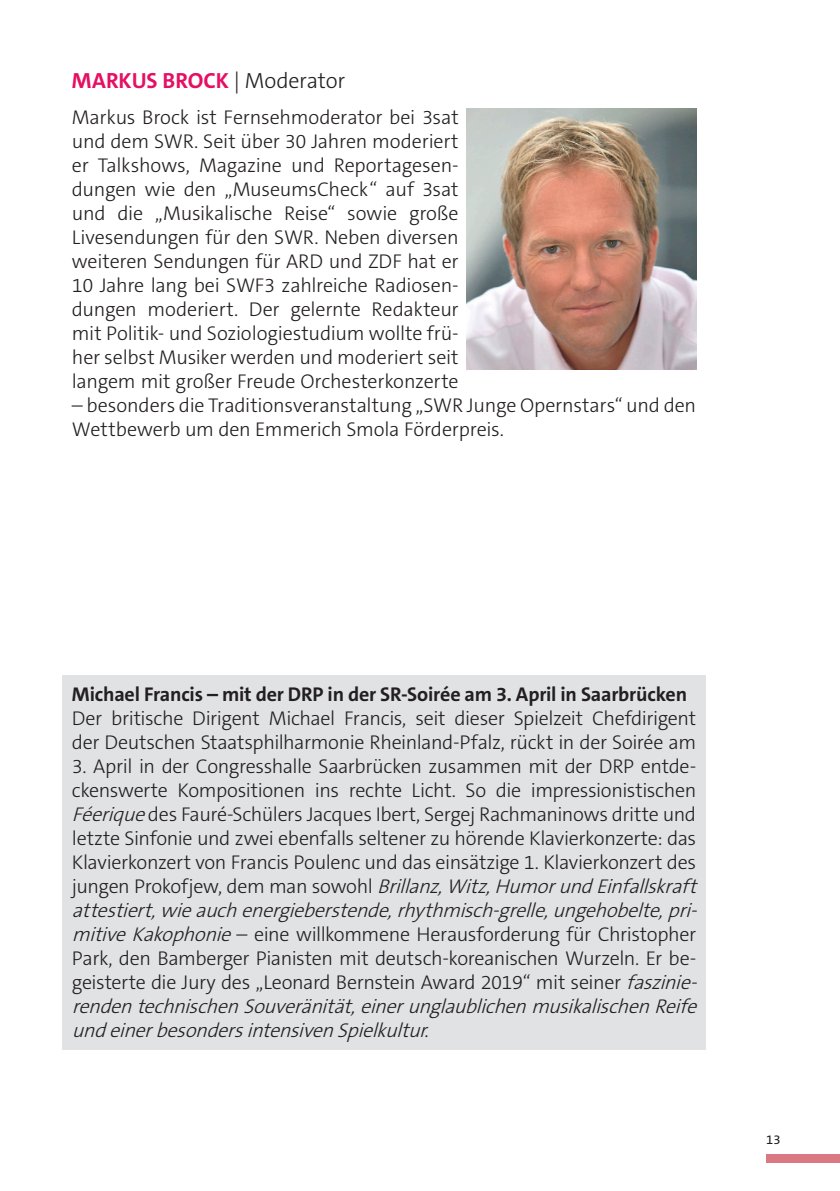
<style>
.page{position:relative;width:840px;height:1191px;background:#fff}
.page>*{position:absolute;margin:0;border:0;box-sizing:border-box;transform-origin:0 0}
.t1{font:700 22px "The Sans C5";color:#e50f63}
.t2{font:300 20px/24px "The Sans C5";letter-spacing:-.02em;color:#231f20}
.t3{font:700 20px "The Sans C5";letter-spacing:-.01em;color:#231f20}
.t4{font:13px "The Sans C5";color:#231f20}
.s1{font-weight:300;color:#231f20}
.s2{font-style:italic}
</style>
<div class="page">
<div style="left:765px;top:1154px;width:74px;height:8px;background:#da7884"></div>
<div style="left:62px;top:675px;width:643px;height:374px;background:#e1e2e4"></div>
<img style="left:466px;top:109px;width:229px;height:260px">
<p class="t1" style="left:72px;top:67px;width:275px">MARKUS BROCK <span class="s1">| Moderator</span></p>
<p class="t2" style="left:72px;top:106px;width:388px;text-align:justify">Markus Brock ist Fernsehmoderator bei 3sat und dem SWR. Seit über 30 Jahren moderiert er Talkshows, Magazine und Reportagesen&shy;dungen wie den „MuseumsCheck“ auf 3sat und die „Musikalische Reise“ sowie große Livesendungen für den SWR. Neben diversen weiteren Sendungen für ARD und ZDF hat er 10 Jahre lang bei SWF3 zahlreiche Radiosen&shy;dungen moderiert. Der gelernte Redakteur mit Politik- und Soziologiestudium wollte frü&shy;her selbst Musiker werden und moderiert seit langem mit großer Freude Orchesterkonzerte</p>
<p class="t2" style="left:72px;top:394px;width:625px">– besonders die Traditionsveranstaltung „SWR Junge Opernstars“ und den<br>Wettbewerb um den Emmerich Smola Förderpreis.</p>
<p class="t3" style="left:72px;top:681px;width:616px">Michael Francis – mit der DRP in der SR-Soirée am 3. April in Saarbrücken</p>
<p class="t2" style="left:72px;top:706px;width:625px">Der britische Dirigent Michael Francis, seit dieser Spielzeit Chefdirigent der Deutschen Staatsphilharmonie Rheinland-Pfalz, rückt in der Soirée am</p>
<p class="t2" style="left:72px;top:754px;width:632px">3. April in der Congresshalle Saarbrücken zusammen mit der DRP entde&shy;ckenswerte Kompositionen ins rechte Licht. So die impressionistischen <span class="s2">Féerique</span>des Fauré-Schülers Jacques Ibert, Sergej Rachmaninows dritte und letzte Sinfonie und zwei ebenfalls seltener zu hörende Klavierkonzerte: das Klavierkonzert von Francis Poulenc und das einsätzige 1. Klavierkonzert des j u n g e n P r o k o fj e w, d e m m a n s o w o h l <span class="s2">Brillanz,Witz,HumorundEinfallskraft attestiert,wieauchenergieberstende,rhythmisch-grelle,ungehobelte,pri&shy;mitiveKakophonie</span>– eine willkommene Herausforderung für Christopher Park, den Bamberger Pianisten mit deutsch-koreanischen Wurzeln. Er be&shy;geisterte die Jury des „Leonard Bernstein Award 2019“ mit seiner <span class="s2">faszinie&shy;rendentechnischenSouveränität,einerunglaublichenmusikalischenReife undeinerbesondersintensivenSpielkultur</span>.</p>
<p class="t4" style="left:765px;top:1131px;width:16px">13</p>
</div>
